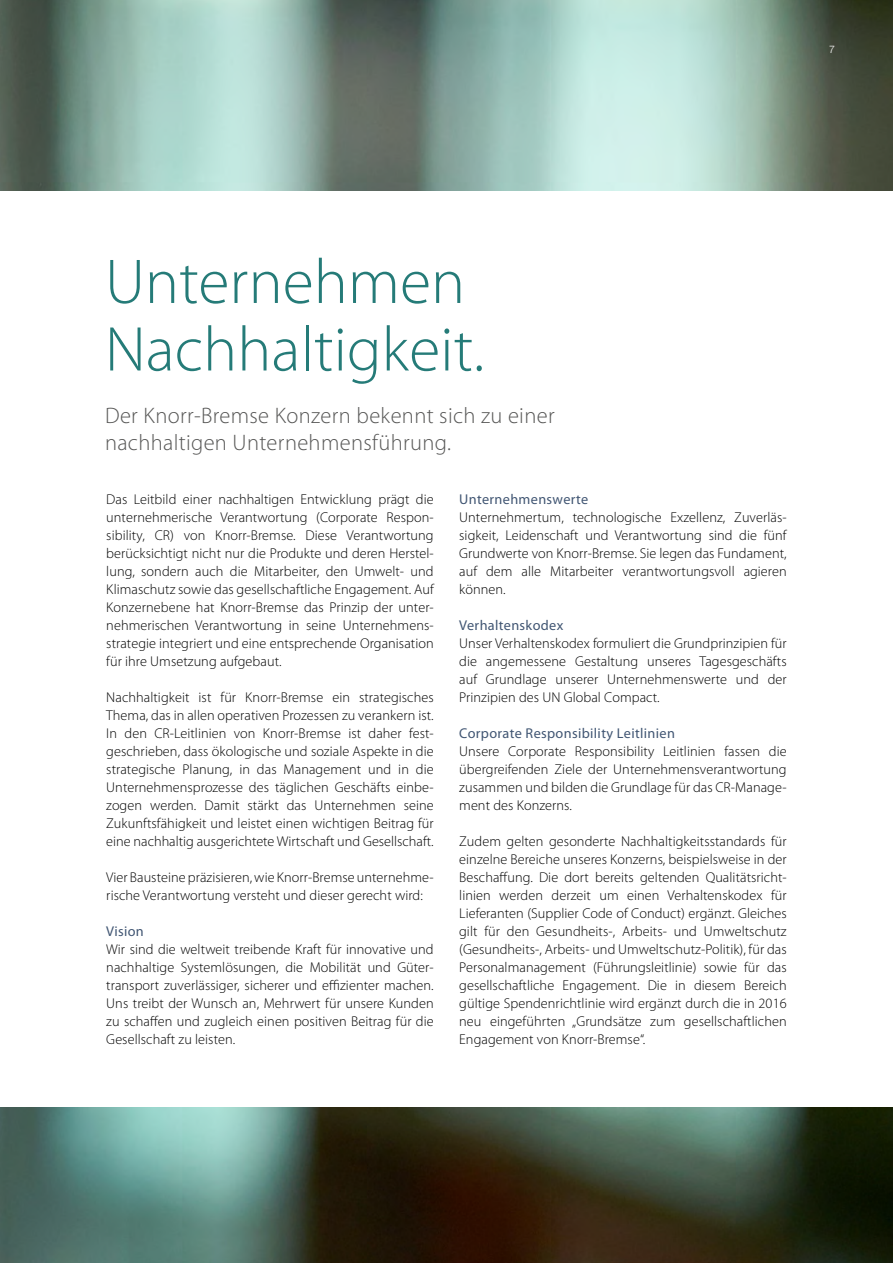
<style>
.page{position:relative;width:893px;height:1263px;background:#fff}
.page>*{position:absolute;margin:0;border:0;box-sizing:border-box;transform-origin:0 0}
.t1{font:300 63.75px/67.5px "Myriad Pro";color:#257b78}
.t2{font:300 22.5px/27px "Myriad Pro";letter-spacing:.015em;color:#575756}
.t3{font:300 14.25px/18px "Myriad Pro";letter-spacing:.005em;color:#000;text-align:justify}
.t4{font:14.25px "Myriad Pro";letter-spacing:.025em;color:#415673}
.t5{font:300 10.5px "Helvetica Neue";color:#fff}
</style>
<div class="page">
<img style="left:0;top:0;width:893px;height:1263px">
<div style="left:0;top:191px;width:893px;height:916px;background:#fff"></div>
<p class="t5" style="left:829px;top:40px;width:7px">7</p>
<h1 class="t1" style="left:105px;top:247px;width:381px">Unternehmen<br>Nachhaltigkeit.</h1>
<h2 class="t2" style="left:105px;top:402px;width:451px">Der Knorr-Bremse Konzern bekennt sich zu einer nachhaltigen Unternehmensführung.</h2>
<p class="t3" style="left:106px;top:490px;width:329px">Das Leitbild einer nachhaltigen Entwicklung prägt die unternehmerische Verantwortung (Corporate Respon&shy;sibility, CR) von Knorr-Bremse. Diese Verantwortung berücksichtigt nicht nur die Produkte und deren Herstel&shy;lung, sondern auch die Mitarbeiter, den Umwelt- und Klimaschutz sowie das gesellschaftliche Engagement. Auf Konzernebene hat Knorr-Bremse das Prinzip der unter&shy;nehmerischen Verantwortung in seine Unternehmens&shy;strategie integriert und eine entsprechende Organisation für ihre Umsetzung aufgebaut.</p>
<p class="t3" style="left:106px;top:688px;width:329px">Nachhaltigkeit ist für Knorr-Bremse ein strategisches Thema, das in allen operativen Prozessen zu verankern ist.<br>In den CR-Leitlinien von Knorr-Bremse ist daher fest&shy;geschrieben, dass ökologische und soziale Aspekte in die strategische Planung, in das Management und in die Unternehmensprozesse des täglichen Geschäfts einbe&shy;zogen werden. Damit stärkt das Unternehmen seine Zukunftsfähigkeit und leistet einen wichtigen Beitrag für eine nachhaltig ausgerichtete Wirtschaft und Gesellschaft.</p>
<p class="t3" style="left:106px;top:868px;width:328px">Vier Bausteine präzisieren, wie Knorr-Bremse unternehme&shy;rische Verantwortung versteht und dieser gerecht wird:</p>
<p class="t4" style="left:106px;top:922px;width:39px">Vision</p>
<p class="t3" style="left:106px;top:940px;width:329px">Wir sind die weltweit treibende Kraft für innovative und nachhaltige Systemlösungen, die Mobilität und Güter&shy;transport zuverlässiger, sicherer und effizienter machen.<br>Uns treibt der Wunsch an, Mehrwert für unsere Kunden zu schaffen und zugleich einen positiven Beitrag für die Gesellschaft zu leisten.</p>
<p class="t4" style="left:459px;top:490px;width:131px">Unternehmenswerte</p>
<p class="t3" style="left:459px;top:508px;width:329px">Unternehmertum, technologische Exzellenz, Zuverläs&shy;sigkeit, Leidenschaft und Verantwortung sind die fünf Grundwerte von Knorr-Bremse. Sie legen das Fundament, auf dem alle Mitarbeiter verantwortungsvoll agieren können.</p>
<p class="t4" style="left:459px;top:616px;width:106px">Verhaltenskodex</p>
<p class="t3" style="left:459px;top:634px;width:329px">Unser Verhaltenskodex formuliert die Grundprinzipien für die angemessene Gestaltung unseres Tagesgeschäfts auf Grundlage unserer Unternehmenswerte und der Prinzipien des UN Global Compact.</p>
<p class="t4" style="left:459px;top:724px;width:217px">Corporate Responsibility Leitlinien</p>
<p class="t3" style="left:459px;top:742px;width:329px">Unsere Corporate Responsibility Leitlinien fassen die übergreifenden Ziele der Unternehmensverantwortung zusammen und bilden die Grundlage für das CR-Manage&shy;ment des Konzerns.</p>
<p class="t3" style="left:459px;top:832px;width:329px">Zudem gelten gesonderte Nachhaltigkeitsstandards für einzelne Bereiche unseres Konzerns, beispielsweise in der Beschaffung. Die dort bereits geltenden Qualitätsricht&shy;linien werden derzeit um einen Verhaltenskodex für Lieferanten (Supplier Code of Conduct) ergänzt. Gleiches gilt für den Gesundheits-, Arbeits- und Umweltschutz (Gesundheits-, Arbeits- und Umweltschutz-Politik), für das Personalmanagement (Führungsleitlinie) sowie für das gesellschaftliche Engagement. Die in diesem Bereich gültige Spendenrichtlinie wird ergänzt durch die in 2016 neu eingeführten „Grundsätze zum gesellschaftlichen Engagement von Knorr-Bremse“.</p>
</div>
